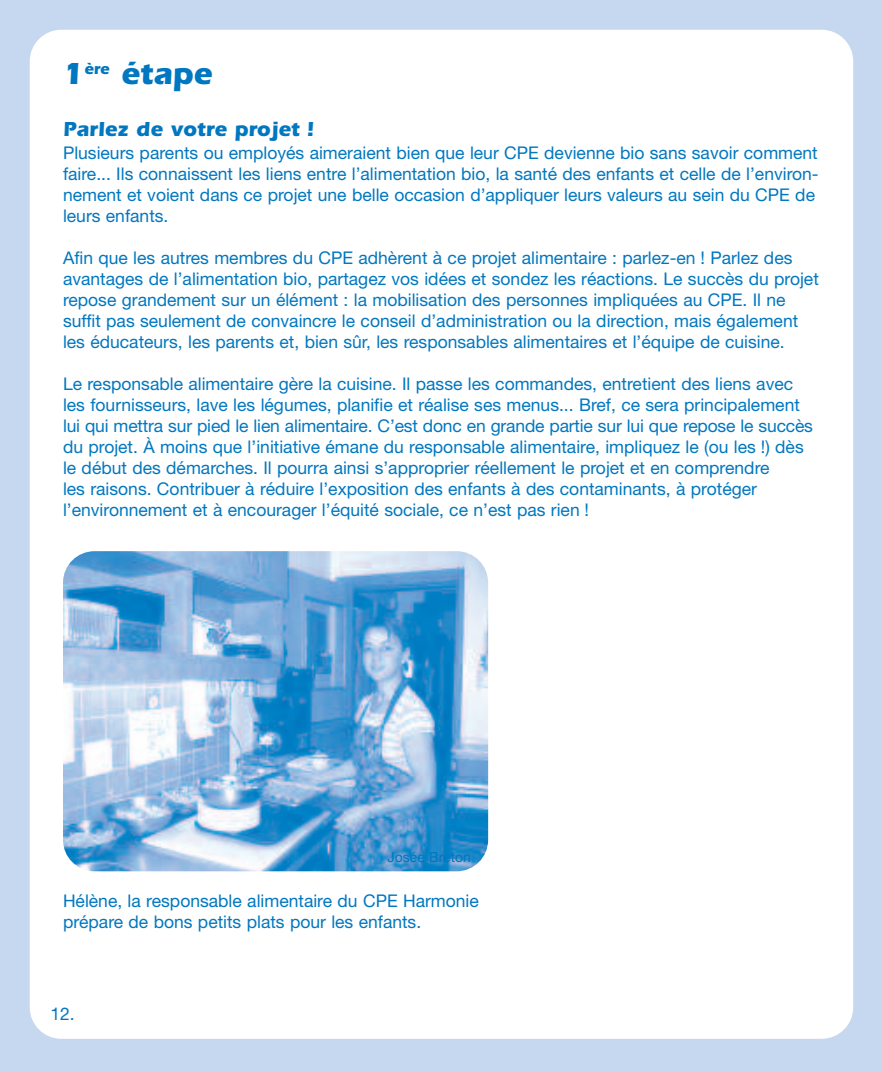
<style>
.page{position:relative;width:882px;height:1071px;background:#c6d8ef}
.page>*{position:absolute;margin:0;border:0;box-sizing:border-box;transform-origin:0 0}
.t1{font:700 31.5px "Itc Eras";color:#0077c0}
.t2{font:700 21px "Itc Eras";color:#0077c0}
.t3{font:17.5px/21px "Helvetica Neue";color:#0077c0}
.t4{font:14px "Helvetica Neue";color:#0077c0}
</style>
<div class="page">
<div style="left:30px;top:30px;width:823px;height:1009px;background:#fff;border-radius:32px"></div>
<img style="left:63px;top:551px;width:425px;height:320px">
<h1 class="t1" style="left:63px;top:62px;width:151px">1<sup>ère</sup> étape</h1>
<p class="t2" style="left:63px;top:121px;width:253px">Parlez de votre projet !</p>
<p class="t3" style="left:63px;top:144px;width:757px">Plusieurs parents ou employés aimeraient bien que leur CPE devienne bio sans savoir comment faire... Ils connaissent les liens entre l’alimentation bio, la santé des enfants et celle de l’environ&shy;nement et voient dans ce projet une belle occasion d’appliquer leurs valeurs au sein du CPE de leurs enfants.</p>
<p class="t3" style="left:63px;top:249px;width:757px">Afin que les autres membres du CPE adhèrent à ce projet alimentaire : parlez-en ! Parlez des avantages de l’alimentation bio, partagez vos idées et sondez les réactions. Le succès du projet repose grandement sur un élément : la mobilisation des personnes impliquées au CPE. Il ne suffit pas seulement de convaincre le conseil d’administration ou la direction, mais également les éducateurs, les parents et, bien sûr, les responsables alimentaires et l’équipe de cuisine.</p>
<p class="t3" style="left:63px;top:375px;width:752px">Le responsable alimentaire gère la cuisine. Il passe les commandes, entretient des liens avec les fournisseurs, lave les légumes, planifie et réalise ses menus... Bref, ce sera principalement lui qui mettra sur pied le lien alimentaire. C’est donc en grande partie sur lui que repose le succès du projet. À moins que l’initiative émane du responsable alimentaire, impliquez le (ou les !) dès le début des démarches. Il pourra ainsi s’approprier réellement le projet et en comprendre<br>les raisons. Contribuer à réduire l’exposition des enfants à des contaminants, à protéger l’environnement et à encourager l’équité sociale, ce n’est pas rien !</p>
<p class="t4" style="left:388px;top:852px;width:85px">Josée Breton</p>
<p class="t3" style="left:63px;top:892px;width:417px">Hélène, la responsable alimentaire du CPE Harmonie prépare de bons petits plats pour les enfants.</p>
<p class="t3" style="left:50px;top:1005px;width:26px">12.</p>
</div>
